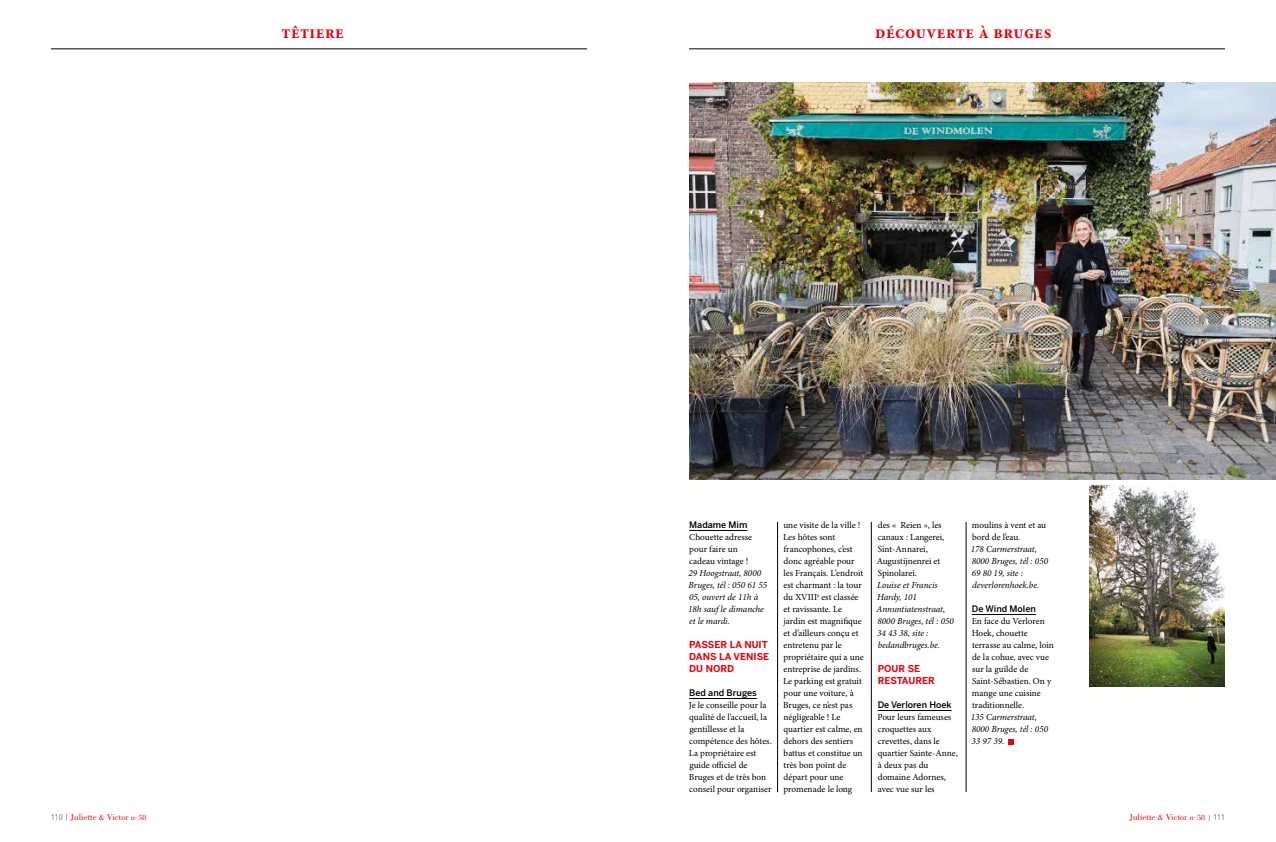
<style>
.page{position:relative;width:1276px;height:842px;background:#fff}
.page>*{position:absolute;margin:0;border:0;box-sizing:border-box;transform-origin:0 0}
.t1{font:700 condensed 18px "Minion Pro";letter-spacing:.03em;color:#e30613}
.t2{font:700 9.5px/12px "Benton Sans";color:#e30613}
.t3{font:9.2px/12px "Minion Pro";color:#000}
.t4{font:italic 9.2px/12px "Minion Pro";letter-spacing:-.005em;color:#000}
.t5{font:9px "Bodoni Std";color:#e30613}
.t6{font:500 9px "Benton Sans";color:#000}
.s1{font-family:"Helvetica Neue LT Std";font-weight:100;font-stretch:condensed;font-size:8px;color:#000}
.s2{font-family:"Helvetica Neue LT Std";font-weight:100;font-size:8.5px;color:#000}
.s3{font-size:8px}
.s4{font-size:4.7px}
</style>
<div class="page">
<hr style="left:689px;top:530px;width:58px;height:1px;background:#000">
<hr style="left:689px;top:698px;width:68px;height:1px;background:#000">
<img style="left:689px;top:82px;width:587px;height:397px">
<hr style="left:877px;top:710px;width:74px;height:1px;background:#000">
<hr style="left:972px;top:614px;width:64px;height:1px;background:#000">
<svg style="left:1008px;top:739px;width:5px;height:5px"></svg>
<hr style="left:777px;top:522px;width:1px;height:270px;background:#000">
<hr style="left:871px;top:522px;width:1px;height:270px;background:#000">
<hr style="left:966px;top:522px;width:1px;height:270px;background:#000">
<img style="left:1089px;top:485px;width:136px;height:202px">
<hr style="left:51px;top:49px;width:536px;height:1px;background:#000">
<hr style="left:689px;top:49px;width:536px;height:1px;background:#000">
<h1 class="t1" style="left:281px;top:20px;width:64px">TÊTIERE</h1>
<h1 class="t1" style="left:875px;top:20px;width:178px">découverte à bruges</h1>
<p class="t6" style="left:689px;top:519px;width:60px">Madame Mim</p>
<p class="t3" style="left:689px;top:531px;width:65px">Chouette adresse pour faire un cadeau vintage !</p>
<p class="t4" style="left:688px;top:567px;width:81px">29 Hoogstraat, 8000<br>Bruges, tél : 050 61 55<br>05, ouvert de 11h à<br>18h sauf le dimanche et le mardi.</p>
<p class="t2" style="left:689px;top:638px;width:82px">PASSER LA NUIT<br>DANS LA VENISE<br>DU NORD</p>
<p class="t6" style="left:689px;top:687px;width:69px">Bed and Bruges</p>
<p class="t3" style="left:689px;top:699px;width:84px">Je le conseille pour la qualité de l’accueil, la gentillesse et la compétence des hôtes.<br>La propriétaire est guide officiel de<br>Bruges et de très bon conseil pour organiser</p>
<p class="t3" style="left:783px;top:519px;width:82px">une visite de la ville !<br>Les hôtes sont francophones, c’est donc agréable pour les Français. L’endroit est charmant : la tour du XVIII<sup>e</sup> est classée et ravissante. Le jardin est magnifique et d’ailleurs conçu et entretenu par le propriétaire qui a une entreprise de jardins.<br>Le parking est gratuit pour une voiture, à<br>Bruges, ce n’est pas négligeable ! Le quartier est calme, en dehors des sentiers battus et constitue un très bon point de départ pour une promenade le long</p>
<p class="t3" style="left:876px;top:519px;width:69px">des « Reien », les canaux : Langerei,<br>Sint-Annarei,<br>Augustijnenrei et<br>Spinolarei.</p>
<p class="t4" style="left:876px;top:579px;width:79px">Louise et Francis<br>Hardy, 101<br>Annuntiatenstraat,<br>8000 Bruges, tél : 050<br>34 43 38, site : bedandbruges.be.</p>
<p class="t2" style="left:877px;top:662px;width:59px">POUR SE<br>RESTAURER</p>
<p class="t6" style="left:877px;top:699px;width:75px">De Verloren Hoek</p>
<p class="t3" style="left:877px;top:711px;width:82px">Pour leurs fameuses croquettes aux crevettes, dans le quartier Sainte-Anne, à deux pas du domaine Adornes, avec vue sur les</p>
<p class="t3" style="left:972px;top:519px;width:76px">moulins à vent et au bord de l’eau.</p>
<p class="t4" style="left:970px;top:543px;width:79px">178 Carmerstraat,<br>8000 Bruges, tél : 050<br>69 80 19, site : deverlorenhoek.be.</p>
<p class="t6" style="left:972px;top:603px;width:65px">De Wind Molen</p>
<p class="t3" style="left:971px;top:615px;width:84px">En face du Verloren<br>Hoek, chouette terrasse au calme, loin de la cohue, avec vue sur la guilde de<br>Saint-Sébastien. On y mange une cuisine traditionnelle.</p>
<p class="t4" style="left:970px;top:711px;width:79px">135 Carmerstraat,<br>8000 Bruges, tél : 050<br>33 97 39.</p>
<p class="t5" style="left:51px;top:812px;width:97px"><span class="s1">110</span> <span class="s2">l</span> Juliette <span class="s3">&amp;</span> Victor <span class="s3">n</span><span class="s4">°</span> <span class="s3">58</span></p>
<p class="t5" style="left:1129px;top:812px;width:97px">Juliette <span class="s3">&amp;</span> Victor <span class="s3">n</span><span class="s4">°</span> <span class="s3">58</span> <span class="s2">l</span> <span class="s1">111</span></p>
</div>
